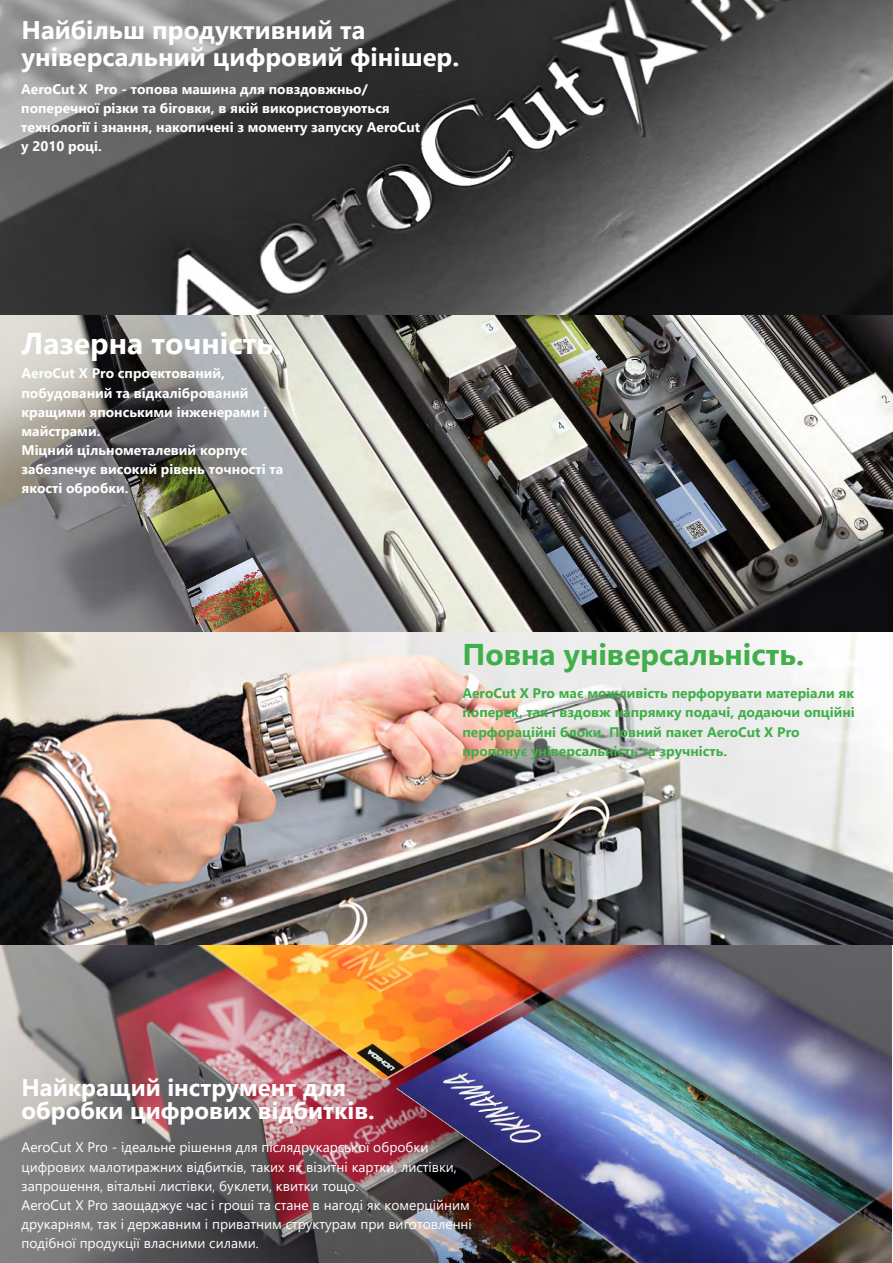
<style>
.page{position:relative;width:893px;height:1263px;background:#fff}
.page>*{position:absolute;margin:0;border:0;box-sizing:border-box;transform-origin:0 0}
.t1{font:700 30px "Segoe UI";color:#40ae49}
.t2{font:700 30px "Segoe UI";color:#fff}
.t3{font:700 25.5px/27.6px "Segoe UI";color:#fff}
.t4{font:700 24px/22.6px "Segoe UI";color:#fff}
.t5{font:700 13.8px/19.2px "Segoe UI";color:#fff}
.t6{font:13.8px/19.2px "Segoe UI";color:#fff}
.t7{font:700 13.8px/19.2px "Segoe UI";color:#40ae49}
</style>
<div class="page">
<img style="left:0;top:0;width:893px;height:1263px">
<svg style="left:446px;top:0;width:447px;height:316px;background:#494848"></svg>
<p class="t3" style="left:22px;top:14px;width:439px">Найбільш продуктивний та універсальний цифровий фінішер.</p>
<p class="t5" style="left:21px;top:78px;width:401px">AeroCut X Pro - топова машина для повздовжньо/ поперечної різки та біговки, в якій використовуються технології і знання, накопичені з моменту запуску AeroCut у 2010 році.</p>
<p class="t2" style="left:22px;top:315px;width:261px">Лазерна точність.</p>
<p class="t5" style="left:22px;top:363px;width:263px">AeroCut X Pro спроектований, побудований та відкалібрований кращими японськими інженерами і майстрами.<br>Міцний цільнометалевий корпус забезпечує високий рівень точності та якості обробки.</p>
<p class="t1" style="left:462px;top:626px;width:343px">Повна універсальність.</p>
<p class="t7" style="left:462px;top:683px;width:394px">AeroCut X Pro має можливість перфорувати матеріали як поперек, так і вздовж напрямку подачі, додаючи опційні перфораційні блоки. Повний пакет AeroCut X Pro пропонує універсальність та зручність.</p>
<p class="t4" style="left:22px;top:1075px;width:355px">Найкращий інструмент для обробки цифрових відбитків.</p>
<p class="t6" style="left:22px;top:1137px;width:452px">AeroCut X Pro - ідеальне рішення для післядрукарської обробки цифрових малотиражних відбитків, таких як візитні картки, листівки, запрошення, вітальні листівки, буклети, квитки тощо.<br>AeroCut X Pro заощаджує час і гроші та стане в нагоді як комерційним друкарням, так і державним і приватним структурам при виготовленні подібної продукції власними силами.</p>
</div>
